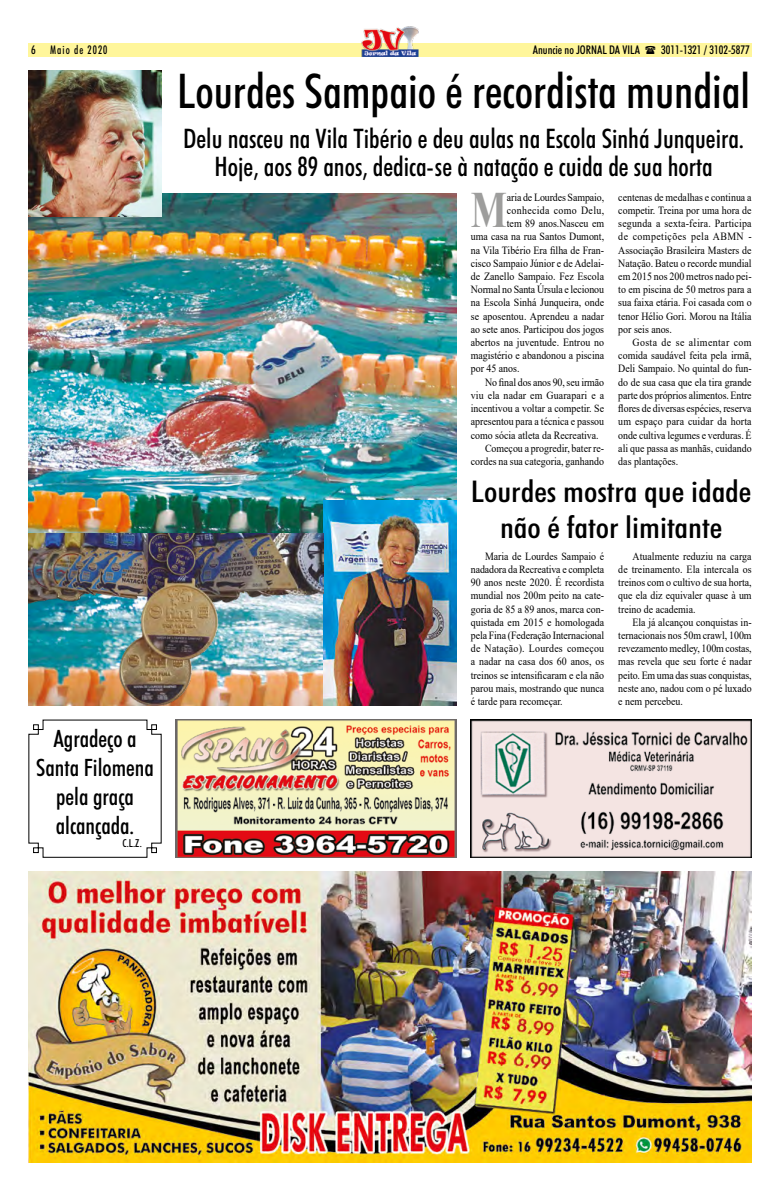
<style>
.page{position:relative;width:780px;height:1191px;background:#fff}
.page>*{position:absolute;margin:0;border:0;box-sizing:border-box;transform-origin:0 0}
.t1{font:700 50.9px "Times New Roman";color:#9d9d9c;scale:.75 1}
.t2{font:500 condensed 48px "Futura BT";color:#000}
.t3{font:500 condensed 30px/36px "Futura BT";color:#000;text-align:center;scale:1.16 1}
.t4{font:500 condensed 27px/28px "Futura BT";color:#000;text-align:center}
.t5{font:500 condensed 24px/28.8px "Futura BT";color:#000;text-align:center}
.t6{font:500 condensed 12px "Futura BT";color:#000}
.t7{font:500 condensed 12px "Futura BT";letter-spacing:.1em;color:#000}
.t8{font:11px/13.2px "Times New Roman";color:#000;text-align:justify;scale:.9 1}
.t9{font:11px "Times New Roman";letter-spacing:.03em;color:#000;scale:.9 1}
.t10{font:500 condensed 11px "Futura BT";color:#000}
</style>
<div class="page">
<div style="left:28px;top:43px;width:723px;height:14px;background:#fff69b"></div>
<img style="left:361px;top:26px;width:57px;height:31px">
<img style="left:28px;top:872px;width:723px;height:290px">
<img style="left:176px;top:719px;width:280px;height:138px">
<img style="left:28px;top:193px;width:428px;height:340px">
<img style="left:323px;top:501px;width:133px;height:204px">
<img style="left:28px;top:533px;width:295px;height:172px">
<img style="left:28px;top:71px;width:134px;height:145px">
<img style="left:471px;top:719px;width:280px;height:139px">
<svg style="left:28px;top:719px;width:134px;height:139px"></svg>
<p class="t7" style="left:31px;top:43px;width:78px">6 Maio de 2020</p>
<p class="t6" style="left:533px;top:43px;width:109px">Anuncie no JORNAL DA VILA</p>
<p class="t6" style="left:661px;top:43px;width:90px">3011-1321 / 3102-5877</p>
<h2 class="t2" style="left:177px;top:61px;width:574px">Lourdes Sampaio é recordista mundial</h2>
<h3 class="t4" style="left:183px;top:124px;width:562px">Delu nasceu na Vila Tibério e deu aulas na Escola Sinhá Junqueira.<br>Hoje, aos 89 anos, dedica-se à natação e cuida de sua horta</h3>
<h1 class="t1" style="left:471px;top:173px;width:50px">M</h1>
<p class="t8" style="left:507px;top:190px;width:110px">aria de Lourdes Sampaio,</p>
<p class="t9" style="left:507px;top:203px;width:110px">conhecida como Delu,</p>
<p class="t8" style="left:507px;top:217px;width:110px">tem 89 anos.Nasceu em</p>
<p class="t8" style="left:471px;top:230px;width:150px">uma casa na rua Santos Dumont,</p>
<p class="t8" style="left:471px;top:243px;width:150px">na Vila Tibério Era filha de Fran-</p>
<p class="t8" style="left:471px;top:256px;width:150px">cisco Sampaio Júnior e de Adelai-</p>
<p class="t8" style="left:471px;top:269px;width:150px">de Zanello Sampaio. Fez Escola</p>
<p class="t8" style="left:471px;top:283px;width:149px">Normal no Santa Úrsula e lecionou</p>
<p class="t8" style="left:471px;top:296px;width:150px">na Escola Sinhá Junqueira, onde</p>
<p class="t8" style="left:471px;top:309px;width:149px">se aposentou. Aprendeu a nadar</p>
<p class="t8" style="left:471px;top:322px;width:150px">ao sete anos. Participou dos jogos</p>
<p class="t8" style="left:471px;top:335px;width:150px">abertos na juventude. Entrou no</p>
<p class="t8" style="left:471px;top:349px;width:150px">magistério e abandonou a piscina</p>
<p class="t8" style="left:471px;top:362px;width:56px">por 45 anos.</p>
<p class="t8" style="left:485px;top:375px;width:134px">No final dos anos 90, seu irmão</p>
<p class="t8" style="left:471px;top:388px;width:150px">viu ela nadar em Guarapari e a</p>
<p class="t8" style="left:471px;top:401px;width:150px">incentivou a voltar a competir. Se</p>
<p class="t8" style="left:471px;top:415px;width:150px">apresentou para a técnica e passou</p>
<p class="t8" style="left:471px;top:428px;width:144px">como sócia atleta da Recreativa.</p>
<p class="t8" style="left:485px;top:441px;width:134px">Começou a progredir, bater re-</p>
<p class="t8" style="left:471px;top:454px;width:150px">cordes na sua categoria, ganhando</p>
<p class="t8" style="left:618px;top:190px;width:150px">centenas de medalhas e continua a competir. Treina por uma hora de segunda a sexta-feira. Participa de competições pela ABMN - Associação Brasileira Masters de Natação. Bateu o recorde mundial em 2015 nos 200 metros nado pei&shy;to em piscina de 50 metros para a sua faixa etária. Foi casada com o tenor Hélio Gori. Morou na Itália por seis anos.</p>
<p class="t8" style="left:618px;top:335px;width:150px;text-indent:14px">Gosta de se alimentar com comida saudável feita pela irmã, Deli Sampaio. No quintal do fun&shy;do de sua casa que ela tira grande parte dos próprios alimentos. Entre flores de diversas espécies, reserva um espaço para cuidar da horta onde cultiva legumes e verduras. É ali que passa as manhãs, cuidando das plantações.</p>
<h3 class="t3" style="left:471px;top:473px;width:243px">Lourdes mostra que idade não é fator limitante</h3>
<h3 class="t5" style="left:36px;top:724px;width:119px">Agradeço a<br>Santa Filomena pela graça alcançada.</h3>
<p class="t10" style="left:122px;top:836px;width:21px">C.L.Z.</p>
<p class="t8" style="left:471px;top:549px;width:150px;text-indent:14px">Maria de Lourdes Sampaio é nadadora da Recreativa e completa 90 anos neste 2020. É recordista mundial nos 200m peito na cate&shy;goria de 85 a 89 anos, marca con&shy;quistada em 2015 e homologada pela Fina (Federação Internacional de Natação). Lourdes começou a nadar na casa dos 60 anos, os treinos se intensificaram e ela não parou mais, mostrando que nunca é tarde para recomeçar.</p>
<p class="t8" style="left:618px;top:549px;width:150px;text-indent:14px">Atualmente reduziu na carga de treinamento. Ela intercala os treinos com o cultivo de sua horta, que ela diz equivaler quase à um treino de academia.</p>
<p class="t8" style="left:618px;top:615px;width:150px;text-indent:14px">Ela já alcançou conquistas in&shy;ternacionais nos 50m crawl, 100m revezamento medley, 100m costas, mas revela que seu forte é nadar peito. Em uma das suas conquistas, neste ano, nadou com o pé luxado e nem percebeu.</p>
</div>
